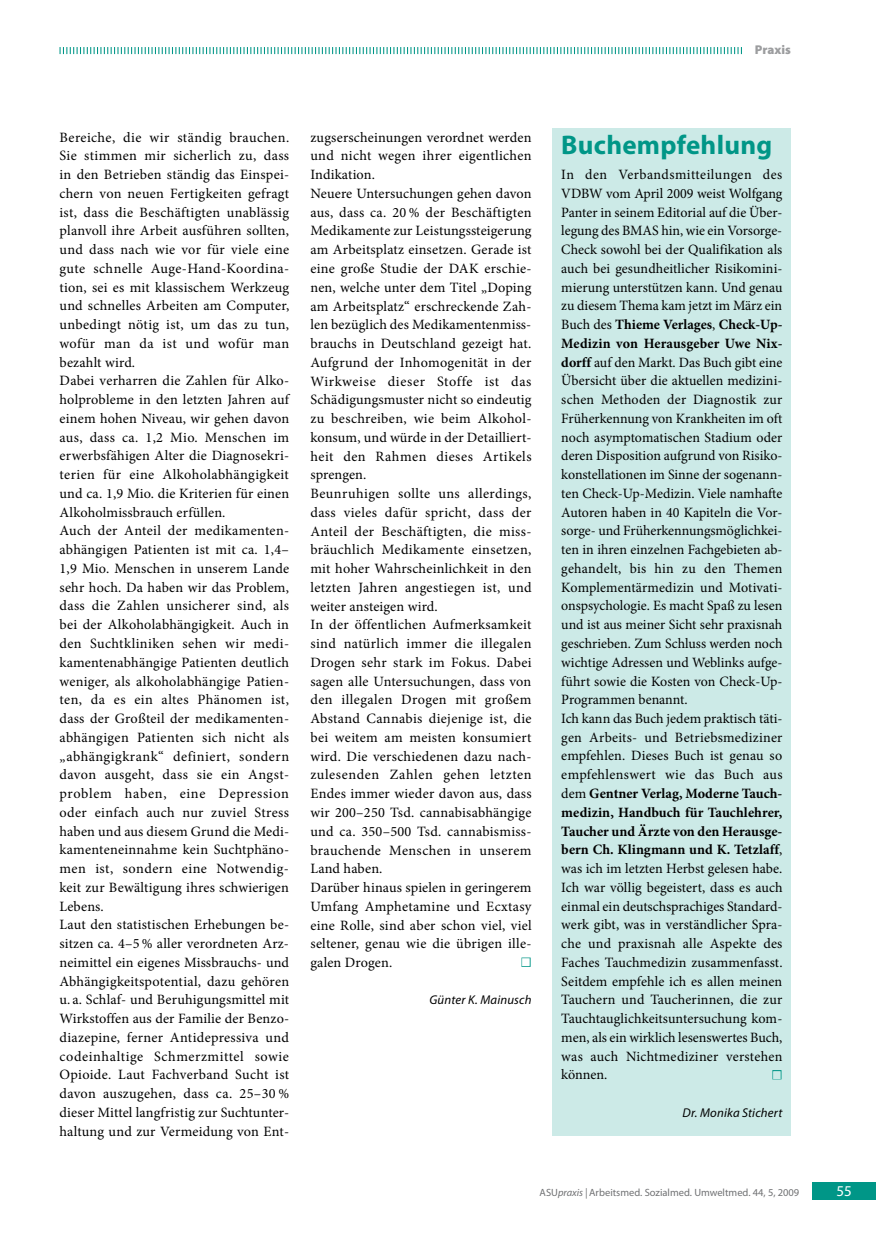
<style>
.page{position:relative;width:876px;height:1242px;background:#fff}
.page>*{position:absolute;margin:0;border:0;box-sizing:border-box;transform-origin:0 0}
.t1{font:700 27px "Myriad Pro";letter-spacing:.01em;color:#009687}
.t2{font:27px "Minion Pro";color:#fff}
.t3{font:27px "Minion Pro";color:#cceae7}
.t4{font:15px "Myriad Pro";color:#fff}
.t5{font:14.25px/18.8px "Minion Pro";letter-spacing:.015em;color:#000}
.t6{font:italic 12.75px "Myriad Pro";letter-spacing:.015em;color:#000}
.t7{font:900 12.75px "Myriad Pro";color:#9c9d9f}
.t8{font:10.5px "Myriad Pro";color:#707173}
.s1{font-weight:700}
.s2{font-style:italic}
</style>
<div class="page">
<div style="left:812px;top:1182px;width:64px;height:17px;background:#009687"></div>
<svg style="left:60px;top:47px;width:682px;height:7px"></svg>
<div style="left:521px;top:957px;width:10px;height:10px;border:2px solid #009687"></div>
<div style="left:553px;top:128px;width:238px;height:1007px;background:#cceae7"></div>
<div style="left:772px;top:1070px;width:9px;height:9px;border:2px solid #009687"></div>
<p class="t7" style="left:755px;top:41px;width:37px">Praxis</p>
<p class="t5" style="left:60px;top:128px;width:231px">Bereiche, die wir ständig brauchen.<br>Sie stimmen mir sicherlich zu, dass in den Betrieben ständig das Einspei&shy;chern von neuen Fertigkeiten gefragt ist, dass die Beschäftigten unablässig planvoll ihre Arbeit ausführen sollten, und dass nach wie vor für viele eine gute schnelle Auge-Hand-Koordina&shy;tion, sei es mit klassischem Werkzeug und schnelles Arbeiten am Computer, unbedingt nötig ist, um das zu tun, wofür man da ist und wofür man bezahlt wird.<br>Dabei verharren die Zahlen für Alko&shy;holprobleme in den letzten Jahren auf einem hohen Niveau, wir gehen davon aus, dass ca. 1,2 Mio. Menschen im erwerbsfähigen Alter die Diagnosekri&shy;terien für eine Alkoholabhängigkeit und ca. 1,9 Mio. die Kriterien für einen Alkoholmissbrauch erfüllen.<br>Auch der Anteil der medikamenten&shy;abhängigen Patienten ist mit ca. 1,4– 1,9 Mio. Menschen in unserem Lande sehr hoch. Da haben wir das Problem, dass die Zahlen unsicherer sind, als bei der Alkoholabhängigkeit. Auch in den Suchtkliniken sehen wir medi&shy;kamentenabhängige Patienten deutlich weniger, als alkoholabhängige Patien&shy;ten, da es ein altes Phänomen ist, dass der Großteil der medikamenten&shy;abhängigen Patienten sich nicht als „abhängigkrank“ definiert, sondern davon ausgeht, dass sie ein Angst&shy;problem haben, eine Depression oder einfach auch nur zuviel Stress haben und aus diesem Grund die Medi&shy;kamenteneinnahme kein Suchtphäno&shy;men ist, sondern eine Notwendig&shy;keit zur Bewältigung ihres schwierigen Lebens.<br>Laut den statistischen Erhebungen be&shy;sitzen ca. 4–5 % aller verordneten Arz&shy;neimittel ein eigenes Missbrauchs- und Abhängigkeitspotential, dazu gehören u. a. Schlaf- und Beruhigungsmittel mit Wirkstoffen aus der Familie der Benzo&shy;diazepine, ferner Antidepressiva und codeinhaltige Schmerzmittel sowie Opioide. Laut Fachverband Sucht ist davon auszugehen, dass ca. 25–30 % dieser Mittel langfristig zur Suchtunter&shy;haltung und zur Vermeidung von Ent-</p>
<p class="t5" style="left:310px;top:128px;width:223px">zugserscheinungen verordnet werden und nicht wegen ihrer eigentlichen Indikation.<br>Neuere Untersuchungen gehen davon aus, dass ca. 20 % der Beschäftigten Medikamente zur Leistungssteigerung am Arbeitsplatz einsetzen. Gerade ist eine große Studie der DAK erschie&shy;nen, welche unter dem Titel „Doping am Arbeitsplatz“ erschreckende Zah&shy;len bezüglich des Medikamentenmiss&shy;brauchs in Deutschland gezeigt hat.<br>Aufgrund der Inhomogenität in der Wirkweise dieser Stoffe ist das Schädigungsmuster nicht so eindeutig zu beschreiben, wie beim Alkohol&shy;konsum, und würde in der Detailliert&shy;heit den Rahmen dieses Artikels sprengen.<br>Beunruhigen sollte uns allerdings, dass vieles dafür spricht, dass der Anteil der Beschäftigten, die miss&shy;bräuchlich Medikamente einsetzen, mit hoher Wahrscheinlichkeit in den letzten Jahren angestiegen ist, und weiter ansteigen wird.<br>In der öffentlichen Aufmerksamkeit sind natürlich immer die illegalen Drogen sehr stark im Fokus. Dabei sagen alle Untersuchungen, dass von den illegalen Drogen mit großem Abstand Cannabis diejenige ist, die bei weitem am meisten konsumiert wird. Die verschiedenen dazu nach&shy;zulesenden Zahlen gehen letzten Endes immer wieder davon aus, dass wir 200–250 Tsd. cannabisabhängige und ca. 350–500 Tsd. cannabismiss&shy;brauchende Menschen in unserem Land haben.<br>Darüber hinaus spielen in geringerem Umfang Amphetamine und Ecxtasy eine Rolle, sind aber schon viel, viel seltener, genau wie die übrigen ille&shy;galen Drogen.</p>
<h1 class="t2" style="left:521px;top:942px;width:12px">■</h1>
<p class="t6" style="left:429px;top:992px;width:104px">Günter K. Mainusch</p>
<h1 class="t1" style="left:561px;top:127px;width:212px">Buchempfehlung</h1>
<p class="t5" style="left:561px;top:165px;width:223px">In den Verbandsmitteilungen des VDBW vom April 2009 weist Wolfgang Panter in seinem Editorial auf die Über&shy;legung des BMAS hin, wie ein Vorsorge-Check sowohl bei der Qualifikation als auch bei gesundheitlicher Risikomini&shy;mierung unterstützen kann. Und genau zu diesem Thema kam jetzt im März ein Buch des <span class="s1">Thieme Verlages</span>, <span class="s1">Check-Up-Medizin von Herausgeber Uwe Nix&shy;dorff</span> auf den Markt. Das Buch gibt eine Übersicht über die aktuellen medizini&shy;schen Methoden der Diagnostik zur Früherkennung von Krankheiten im oft noch asymptomatischen Stadium oder deren Disposition aufgrund von Risiko&shy;konstellationen im Sinne der sogenann&shy;ten Check-Up-Medizin. Viele namhafte Autoren haben in 40 Kapiteln die Vor&shy;sorge- und Früherkennungsmöglichkei&shy;ten in ihren einzelnen Fachgebieten ab&shy;gehandelt, bis hin zu den Themen Komplementärmedizin und Motivati&shy;onspsychologie. Es macht Spaß zu lesen und ist aus meiner Sicht sehr praxisnah geschrieben. Zum Schluss werden noch wichtige Adressen und Weblinks aufge&shy;führt sowie die Kosten von Check-Up-Programmen benannt.<br>Ich kann das Buch jedem praktisch täti&shy;gen Arbeits- und Betriebsmediziner empfehlen. Dieses Buch ist genau so empfehlenswert wie das Buch aus dem <span class="s1">Gentner Verlag, Moderne Tauch&shy;medizin, Handbuch für Tauchlehrer, Taucher und Ärzte von den Herausge&shy;bern Ch. Klingmann und K. Tetzlaff</span>, was ich im letzten Herbst gelesen habe.<br>Ich war völlig begeistert, dass es auch einmal ein deutschsprachiges Standard&shy;werk gibt, was in verständlicher Spra&shy;che und praxisnah alle Aspekte des Faches Tauchmedizin zusammenfasst.<br>Seitdem empfehle ich es allen meinen Tauchern und Taucherinnen, die zur Tauchtauglichkeitsuntersuchung kom&shy;men, als ein wirklich lesenswertes Buch, was auch Nichtmediziner verstehen können.</p>
<h1 class="t3" style="left:771px;top:1055px;width:12px">■</h1>
<p class="t6" style="left:683px;top:1104px;width:101px">Dr. Monika Stichert</p>
<p class="t8" style="left:540px;top:1186px;width:261px">ASU<span class="s2">praxis |</span> Arbeitsmed. Sozialmed. Umweltmed. 44, 5, 2009</p>
<p class="t4" style="left:836px;top:1181px;width:17px">55</p>
</div>
